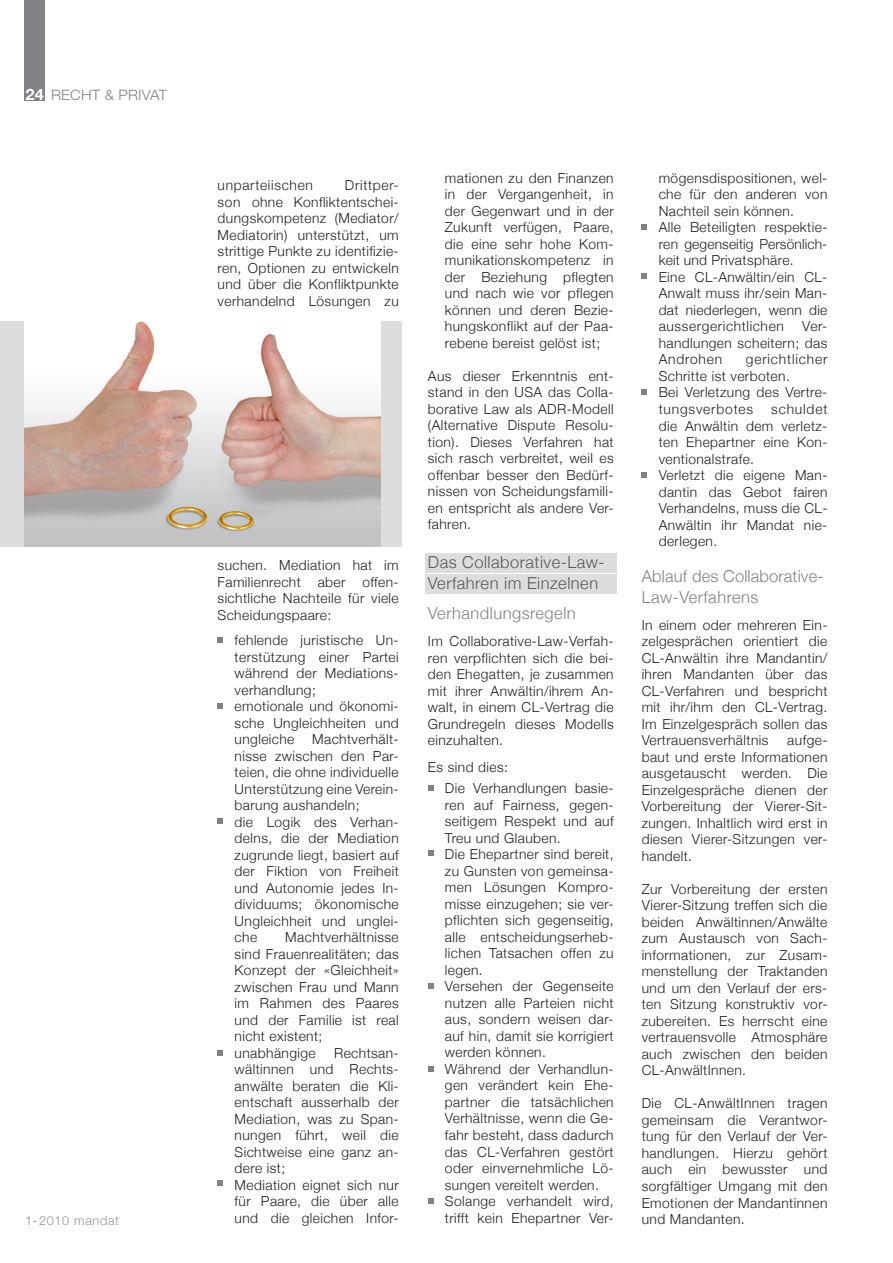
<style>
.page{position:relative;width:893px;height:1263px;background:#fff}
.page>*{position:absolute;margin:0;border:0;box-sizing:border-box;transform-origin:0 0}
.t1{font:300 16.5px/21px "Helvetica Neue";letter-spacing:.03em;color:#57585a}
.t2{font:300 16.5px/21px "Helvetica Neue";letter-spacing:.01em;color:#808285}
.t3{font:300 16.5px "Helvetica Neue";letter-spacing:.03em;color:#808285}
.t4{font:300 14.25px "Helvetica Neue";letter-spacing:.015em;color:#808285;scale:1.05 1}
.t5{font:300 13.8px/16.5px "Helvetica Neue";letter-spacing:.03em;color:#231f20;text-align:justify}
.t6{font:300 13.8px "Helvetica Neue";letter-spacing:.05em;color:#231f20}
.t7{font:300 12.6px "Helvetica Neue";letter-spacing:.05em;color:#939598}
.s1{font-weight:700;font-size:15.6px;color:#fff}
</style>
<div class="page">
<div style="left:426px;top:553px;width:191px;height:19px;background:#dcdddf"></div>
<div style="left:426px;top:575px;width:191px;height:19px;background:#dcdddf"></div>
<div style="left:25px;top:0;width:20px;height:100px;background:#808285"></div>
<div style="left:0;top:321px;width:401px;height:226px;background:#dcdddf"></div>
<img style="left:25px;top:321px;width:355px;height:226px">
<svg style="left:217px;top:637px;width:6px;height:6px"></svg>
<svg style="left:217px;top:703px;width:6px;height:6px"></svg>
<svg style="left:217px;top:819px;width:6px;height:5px"></svg>
<svg style="left:217px;top:1050px;width:6px;height:5px"></svg>
<svg style="left:217px;top:1180px;width:6px;height:6px"></svg>
<svg style="left:428px;top:785px;width:6px;height:6px"></svg>
<svg style="left:428px;top:850px;width:6px;height:6px"></svg>
<svg style="left:428px;top:983px;width:6px;height:6px"></svg>
<svg style="left:428px;top:1066px;width:6px;height:5px"></svg>
<svg style="left:428px;top:1198px;width:6px;height:6px"></svg>
<svg style="left:642px;top:224px;width:5px;height:6px"></svg>
<svg style="left:642px;top:274px;width:5px;height:5px"></svg>
<svg style="left:642px;top:389px;width:5px;height:6px"></svg>
<svg style="left:642px;top:472px;width:5px;height:5px"></svg>
<p class="t4" style="left:25px;top:86px;width:136px"><span class="s1">24</span> RECHT &amp; PRIVAT</p>
<p class="t7" style="left:25px;top:1212px;width:95px">1-2010 mandat</p>
<p class="t5" style="left:218px;top:177px;width:183px;text-indent:127px">Drittper&shy;son ohne Konfliktentschei&shy;dungskompetenz (Mediator/ Mediatorin) unterstützt, um strittige Punkte zu identifizie&shy;ren, Optionen zu entwickeln und über die Konfliktpunkte verhandelnd Lösungen zu</p>
<p class="t6" style="left:218px;top:177px;width:97px">unparteiischen</p>
<p class="t5" style="left:218px;top:557px;width:183px">suchen. Mediation hat im Familienrecht aber offen&shy;sichtliche Nachteile für viele Scheidungspaare:</p>
<p class="t5" style="left:235px;top:632px;width:166px;text-align:left">fehlende juristische Un&shy;terstützung einer Partei während der Mediations&shy;verhandlung;<br>emotionale und ökonomi&shy;sche Ungleichheiten und ungleiche</p>
<p class="t5" style="left:235px;top:731px;width:166px;text-align:left;text-indent:78px">Machtverhält&shy;nisse zwischen den Par&shy;teien, die ohne individuelle<br>Unterstützung eine Verein&shy;barung aushandeln;<br>die Logik des Verhan&shy;delns, die der Mediation zugrunde liegt, basiert auf der Fiktion von Freiheit und Autonomie jedes In&shy;dividuums; ökonomische<br>Ungleichheit und unglei&shy;che</p>
<p class="t5" style="left:235px;top:929px;width:166px;text-align:left;text-indent:51px">Machtverhältnisse sind Frauenrealitäten; das<br>Konzept der «Gleichheit» zwischen Frau und Mann im Rahmen des Paares und der Familie ist real nicht existent; unabhängige</p>
<p class="t5" style="left:235px;top:1044px;width:166px;text-align:left;text-indent:99px">Rechtsan&shy;wältinnen und Rechts&shy;anwälte beraten die Kli&shy;entschaft ausserhalb der<br>Mediation, was zu Span&shy;nungen führt, weil die<br>Sichtweise eine ganz an&shy;dere ist;<br>Mediation eignet sich nur für Paare, die über alle und die gleichen Infor-</p>
<p class="t5" style="left:445px;top:169px;width:170px">mationen zu den Finanzen in der Vergangenheit, in der Gegenwart und in der Zukunft verfügen, Paare, die eine sehr hohe Kom&shy;munikationskompetenz in der Beziehung pflegten und nach wie vor pflegen können und deren Bezie&shy;hungskonflikt auf der Paa&shy;rebene bereist gelöst ist;</p>
<p class="t5" style="left:428px;top:367px;width:187px">Aus dieser Erkenntnis ent&shy;stand in den USA das Colla&shy;borative Law als ADR-Modell (Alternative Dispute Resolu&shy;tion). Dieses Verfahren hat sich rasch verbreitet, weil es offenbar besser den Bedürf&shy;nissen von Scheidungsfamili&shy;en entspricht als andere Ver&shy;fahren.</p>
<p class="t1" style="left:428px;top:552px;width:178px">Das Collaborative-Law-<br>Verfahren im Einzelnen</p>
<p class="t3" style="left:428px;top:603px;width:149px">Verhandlungsregeln</p>
<p class="t5" style="left:428px;top:633px;width:187px">Im Collaborative-Law-Verfah&shy;ren verpflichten sich die bei&shy;den Ehegatten, je zusammen mit ihrer Anwältin/ihrem An&shy;walt, in einem CL-Vertrag die Grundregeln dieses Modells einzuhalten.</p>
<p class="t5" style="left:445px;top:757px;width:170px;line-height:21px;text-indent:-17px">Es sind dies:<br>Die Verhandlungen basie-</p>
<p class="t5" style="left:445px;top:796px;width:170px;text-align:left">ren auf Fairness, gegen&shy;seitigem Respekt und auf<br>Treu und Glauben.<br>Die Ehepartner sind bereit, zu Gunsten von gemeinsa&shy;men Lösungen Kompro&shy;misse einzugehen; sie ver&shy;pflichten sich gegenseitig, alle entscheidungserheb&shy;lichen Tatsachen offen zu legen.<br>Versehen der Gegenseite nutzen alle Parteien nicht aus, sondern weisen dar&shy;auf hin, damit sie korrigiert werden können.<br>Während der Verhandlun&shy;gen verändert kein Ehe&shy;partner die tatsächlichen<br>Verhältnisse, wenn die Ge&shy;fahr besteht, dass dadurch das CL-Verfahren gestört oder einvernehmliche Lö&shy;sungen vereitelt werden.<br>Solange verhandelt wird, trifft kein Ehepartner Ver-</p>
<p class="t5" style="left:659px;top:169px;width:170px;text-align:left">mögensdispositionen, wel&shy;che für den anderen von<br>Nachteil sein können.<br>Alle Beteiligten respektie&shy;ren gegenseitig Persönlich&shy;keit und Privatsphäre.<br>Eine CL-Anwältin/ein CL-<br>Anwalt muss ihr/sein Man&shy;dat niederlegen, wenn die aussergerichtlichen</p>
<p class="t5" style="left:659px;top:318px;width:170px;text-indent:144px">Ver&shy;handlungen scheitern; das Androhen</p>
<p class="t5" style="left:659px;top:351px;width:170px;text-align:left;text-indent:87px">gerichtlicher<br>Schritte ist verboten.<br>Bei Verletzung des Vertre&shy;tungsverbotes</p>
<p class="t5" style="left:659px;top:401px;width:170px;text-align:left;text-indent:113px">schuldet die Anwältin dem verletz&shy;ten Ehepartner eine Kon&shy;ventionalstrafe.<br>Verletzt die eigene Man&shy;dantin das Gebot fairen<br>Verhandelns, muss die CL-<br>Anwältin ihr Mandat nie&shy;derlegen.</p>
<p class="t2" style="left:642px;top:565px;width:183px">Ablauf des Collaborative-<br>Law-Verfahrens</p>
<p class="t5" style="left:642px;top:616px;width:187px">In einem oder mehreren Ein&shy;zelgesprächen orientiert die CL-Anwältin ihre Mandantin/ ihren Mandanten über das CL-Verfahren und bespricht mit ihr/ihm den CL-Vertrag.<br>Im Einzelgespräch sollen das Vertrauensverhältnis</p>
<p class="t5" style="left:642px;top:732px;width:187px;text-indent:146px">aufge&shy;baut und erste Informationen ausgetauscht werden. Die Einzelgespräche dienen der Vorbereitung der Vierer-Sit&shy;zungen. Inhaltlich wird erst in diesen Vierer-Sitzungen ver&shy;handelt.</p>
<p class="t5" style="left:642px;top:880px;width:187px">Zur Vorbereitung der ersten Vierer-Sitzung treffen sich die beiden Anwältinnen/Anwälte zum Austausch von Sach&shy;informationen, zur Zusam&shy;menstellung der Traktanden und um den Verlauf der ers&shy;ten Sitzung konstruktiv vor&shy;zubereiten. Es herrscht eine vertrauensvolle Atmosphäre auch zwischen den beiden CL-AnwältInnen.</p>
<p class="t5" style="left:642px;top:1095px;width:187px">Die CL-AnwältInnen tragen gemeinsam die Verantwor&shy;tung für den Verlauf der Ver&shy;handlungen. Hierzu gehört auch ein bewusster und sorgfältiger Umgang mit den Emotionen der Mandantinnen und Mandanten.</p>
</div>
